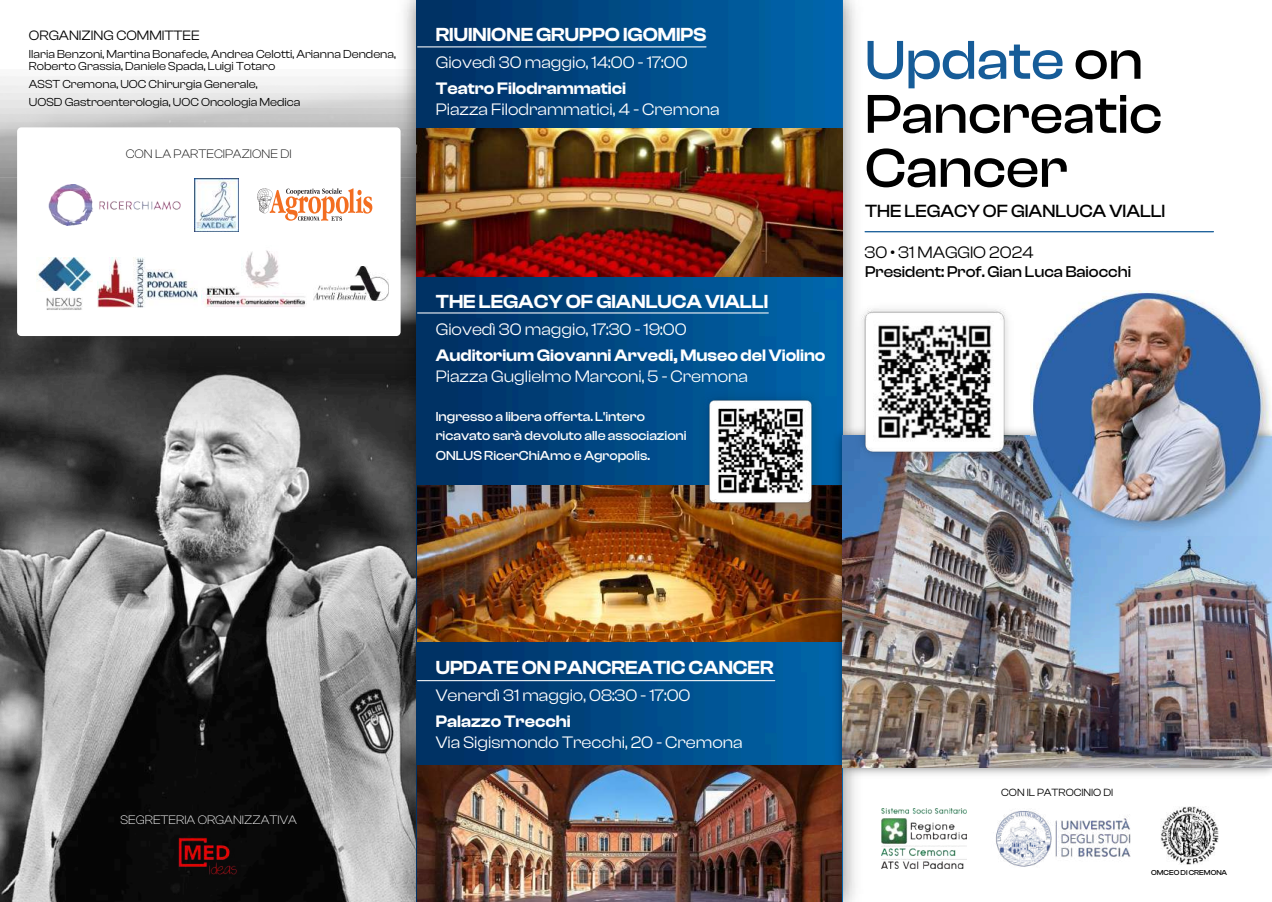
<style>
.page{position:relative;width:1272px;height:902px;background:#fff}
.page>*{position:absolute;margin:0;border:0;box-sizing:border-box;transform-origin:0 0}
.t1{font:500 56.4px/54px "Clash Display";color:#000}
.t2{font:600 19.65px "Clash Display";color:#fff}
.t3{font:500 18.3px "Clash Display";color:#000}
.t4{font:17.25px "Clash Display";color:#fff}
.t5{font:600 17.25px "Clash Display";color:#fff}
.t6{font:17.25px "Clash Display";color:#000}
.t7{font:500 16.05px "Clash Display";color:#000}
.t8{font:14.1px "Clash Display";color:#000}
.t9{font:500 13.5px/19.5px "Clash Display";color:#fff}
.t10{font:300 12.6px "Clash Display";color:#fff}
.t11{font:300 12.6px "Clash Display";color:#000}
.t12{font:12px/12px "Clash Display";color:#000}
.t13{font:10.8px "Clash Display";color:#000}
.t14{font:500 7.5px "Clash Display";color:#000}
.s1{color:#165c98}
</style>
<div class="page">
<img style="left:0;top:451px;width:395px;height:450px">
<img style="left:0;top:76px;width:395px;height:375px">
<img style="left:395px;top:0;width:461px;height:901px">
<img style="left:416px;top:0;width:426px;height:901px">
<img style="left:416px;top:129px;width:426px;height:147px">
<hr style="left:417px;top:46px;width:289px;height:1px;background:#fff">
<img style="left:417px;top:485px;width:414px;height:156px">
<hr style="left:417px;top:312px;width:351px;height:1px;background:#fff">
<img style="left:417px;top:765px;width:424px;height:136px">
<hr style="left:417px;top:680px;width:358px;height:1px;background:#fff">
<img style="left:831px;top:425px;width:440px;height:353px">
<img style="left:842px;top:436px;width:429px;height:331px">
<img style="left:855px;top:303px;width:158px;height:158px">
<img style="left:699px;top:390px;width:122px;height:122px">
<img style="left:1030px;top:291px;width:241px;height:244px">
<hr style="left:865px;top:231px;width:348px;height:1px;background:#165c98">
<img style="left:995px;top:810px;width:136px;height:57px">
<img style="left:881px;top:808px;width:85px;height:60px">
<img style="left:1160px;top:806px;width:58px;height:57px">
<div style="left:17px;top:127px;width:383px;height:209px;background:#fff;border-radius:4px"></div>
<img style="left:201px;top:287px;width:104px;height:20px">
<img style="left:241px;top:250px;width:40px;height:44px">
<img style="left:194px;top:179px;width:44px;height:53px">
<svg style="left:257px;top:188px;width:115px;height:33px"></svg>
<img style="left:37px;top:258px;width:55px;height:33px">
<img style="left:46px;top:297px;width:36px;height:13px">
<img style="left:97px;top:258px;width:101px;height:50px">
<img style="left:49px;top:185px;width:131px;height:40px">
<img style="left:313px;top:266px;width:75px;height:34px">
<img style="left:175px;top:836px;width:67px;height:40px">
<p class="t8" style="left:29px;top:27px;width:172px">ORGANIZING COMMITTEE</p>
<p class="t12" style="left:29px;top:48px;width:368px">Ilaria Benzoni, Martina Bonafede, Andrea Celotti, Arianna Dendena,<br>Roberto Grassia, Daniele Spada, Luigi Totaro</p>
<p class="t12" style="left:29px;top:75px;width:273px;line-height:18px">ASST Cremona, UOC Chirurgia Generale,<br>UOSD Gastroenterologia, UOC Oncologia Medica</p>
<p class="t11" style="left:126px;top:146px;width:167px">CON LA PARTECIPAZIONE DI</p>
<p class="t2" style="left:436px;top:23px;width:272px">RIUINIONE GRUPPO IGOMIPS</p>
<p class="t4" style="left:436px;top:53px;width:253px">Giovedì 30 maggio, 14:00 - 17:00</p>
<p class="t5" style="left:436px;top:78px;width:192px">Teatro Filodrammatici</p>
<p class="t4" style="left:436px;top:99px;width:285px">Piazza Filodrammatici, 4 - Cremona</p>
<p class="t2" style="left:436px;top:290px;width:334px">THE LEGACY OF GIANLUCA VIALLI</p>
<p class="t4" style="left:436px;top:319px;width:252px">Giovedì 30 maggio, 17:30 - 19:00</p>
<p class="t5" style="left:436px;top:345px;width:391px">Auditorium Giovanni Arvedi, Museo del Violino</p>
<p class="t4" style="left:436px;top:366px;width:314px">Piazza Guglielmo Marconi, 5 - Cremona</p>
<p class="t9" style="left:436px;top:407px;width:252px">Ingresso a libera offerta. L'intero ricavato sarà devoluto alle associazioni<br>ONLUS RicerChiAmo e Agropolis.</p>
<h1 class="t1" style="left:865px;top:34px;width:299px"><span class="s1">Update</span> on<br>Pancreatic<br>Cancer</h1>
<p class="t3" style="left:865px;top:201px;width:302px">THE LEGACY OF GIANLUCA VIALLI</p>
<p class="t6" style="left:864px;top:242px;width:171px">30 • 31 MAGGIO 2024</p>
<p class="t7" style="left:865px;top:263px;width:267px">President: Prof. Gian Luca Baiocchi</p>
<p class="t10" style="left:121px;top:812px;width:178px">SEGRETERIA ORGANIZZATIVA</p>
<p class="t2" style="left:436px;top:656px;width:339px">UPDATE ON PANCREATIC CANCER</p>
<p class="t4" style="left:436px;top:685px;width:256px">Venerdì 31 maggio, 08:30 - 17:00</p>
<p class="t5" style="left:436px;top:711px;width:136px">Palazzo Trecchi</p>
<p class="t4" style="left:436px;top:732px;width:308px">Via Sigismondo Trecchi, 20 - Cremona</p>
<p class="t13" style="left:1001px;top:786px;width:113px">CON IL PATROCINIO DI</p>
<p class="t14" style="left:1151px;top:867px;width:77px">OMCEO DI CREMONA</p>
</div>
